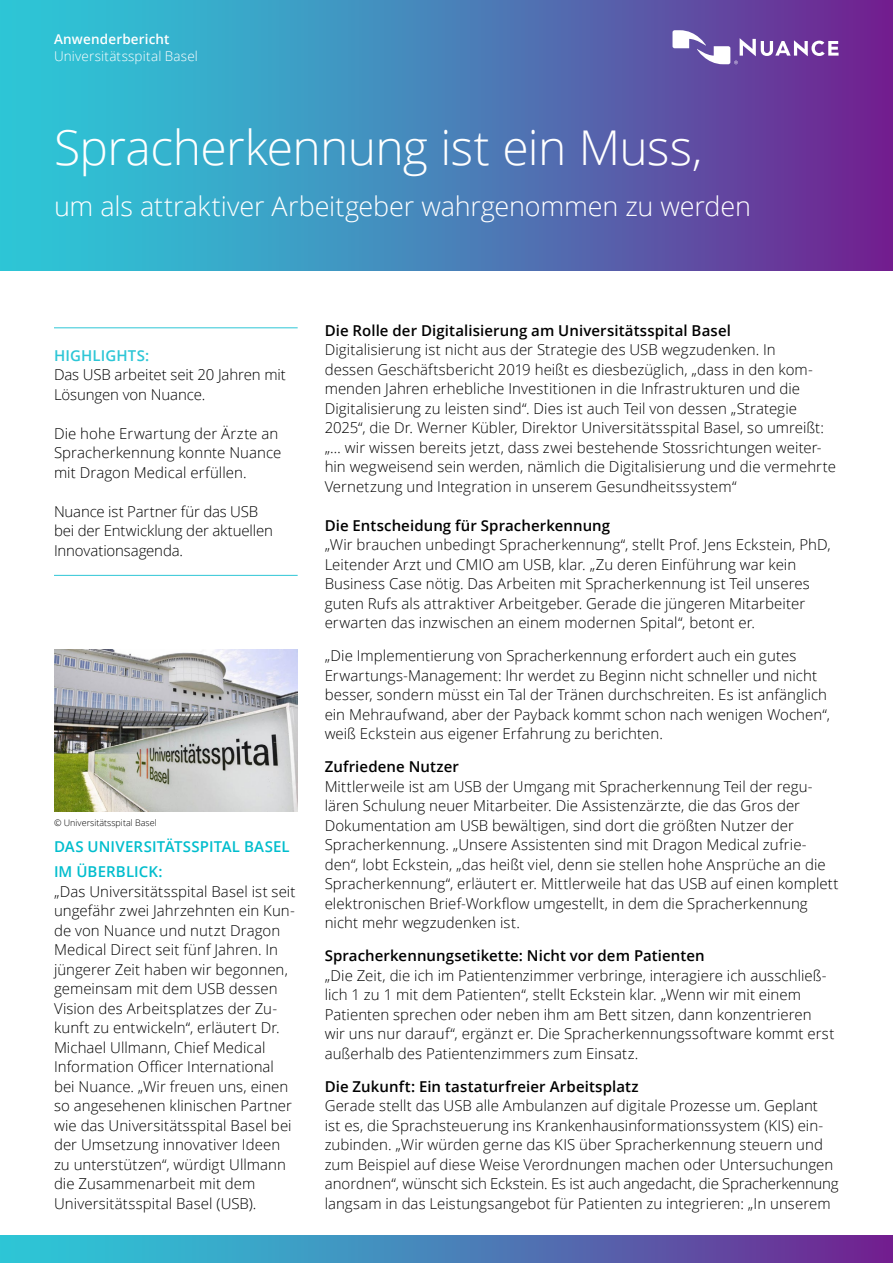
<style>
.page{position:relative;width:893px;height:1263px;background:#fff}
.page>*{position:absolute;margin:0;border:0;box-sizing:border-box;transform-origin:0 0}
.t1{font:300 48px "Open Sans";letter-spacing:-.015em;color:#fff}
.t2{font:300 27px "Open Sans";letter-spacing:-.005em;color:#fff}
.t3{font:300 15px/19.5px "Open Sans";letter-spacing:.005em;color:#000}
.t4{font:600 15px "Open Sans";letter-spacing:.005em;color:#000}
.t5{font:600 15px/25.5px "Open Sans";letter-spacing:.01em;color:#00bdcd}
.t6{font:600 15px "Open Sans";letter-spacing:.01em;color:#2dc6d6}
.t7{font:300 13.5px "Open Sans";letter-spacing:.01em;color:#fff}
.t8{font:600 13.5px "Open Sans";letter-spacing:.015em;color:#fff}
.t9{font:300 9px "Open Sans";color:#000}
</style>
<div class="page">
<div style="left:0;top:0;width:893px;height:270px;background:linear-gradient(to right,#27d4dc,#6f2692)"></div>
<svg style="left:672px;top:30px;width:167px;height:34px"></svg>
<div style="left:0;top:1236px;width:893px;height:27px;background:linear-gradient(to right,#27d4dc,#6f2692)"></div>
<hr style="left:54px;top:327px;width:244px;height:1px;background:#2dc6d6">
<hr style="left:54px;top:575px;width:244px;height:1px;background:#2dc6d6">
<img style="left:54px;top:650px;width:244px;height:162px">
<p class="t8" style="left:54px;top:30px;width:117px">Anwenderbericht</p>
<p class="t7" style="left:54px;top:47px;width:146px">Universitätsspital Basel</p>
<h1 class="t1" style="left:54px;top:115px;width:650px">Spracherkennung ist ein Muss,</h1>
<h2 class="t2" style="left:54px;top:188px;width:698px">um als attraktiver Arbeitgeber wahrgenommen zu werden</h2>
<p class="t6" style="left:54px;top:345px;width:97px">HIGHLIGHTS:</p>
<p class="t3" style="left:54px;top:364px;width:233px">Das USB arbeitet seit 20 Jahren mit<br>Lösungen von Nuance.</p>
<p class="t3" style="left:54px;top:423px;width:229px">Die hohe Erwartung der Ärzte an<br>Spracherkennung konnte Nuance mit Dragon Medical erfüllen.</p>
<p class="t3" style="left:54px;top:501px;width:220px">Nuance ist Partner für das USB bei der Entwicklung der aktuellen<br>Innovationsagenda.</p>
<p class="t9" style="left:54px;top:816px;width:104px">© Universitätsspital Basel</p>
<p class="t5" style="left:54px;top:833px;width:237px">DAS UNIVERSITÄTSSPITAL BASEL<br>IM ÜBERBLICK:</p>
<p class="t3" style="left:54px;top:881px;width:243px">„Das Universitätsspital Basel ist seit ungefähr zwei Jahrzehnten ein Kun&shy;de von Nuance und nutzt Dragon Medical Direct seit fünf Jahren. In jüngerer Zeit haben wir begonnen, gemeinsam mit dem USB dessen Vision des Arbeitsplatzes der Zu&shy;kunft zu entwickeln“, erläutert Dr.<br>Michael Ullmann, Chief Medical Information Officer International bei Nuance. „Wir freuen uns, einen so angesehenen klinischen Partner wie das Universitätsspital Basel bei der Umsetzung innovativer Ideen zu unterstützen“, würdigt Ullmann die Zusammenarbeit mit dem Universitätsspital Basel (USB).</p>
<p class="t4" style="left:325px;top:320px;width:408px">Die Rolle der Digitalisierung am Universitätsspital Basel</p>
<p class="t3" style="left:325px;top:339px;width:513px">Digitalisierung ist nicht aus der Strategie des USB wegzudenken. In<br>dessen Geschäftsbericht 2019 heißt es diesbezüglich, „dass in den kom&shy;menden Jahren erhebliche Investitionen in die Infrastrukturen und die Digitalisierung zu leisten sind“. Dies ist auch Teil von dessen „Strategie 2025“, die Dr. Werner Kü bler, Direktor Universitätsspital Basel, so umreißt: „… wir wissen bereits jetzt, dass zwei bestehende Stossrichtungen weiter&shy;hin wegweisend sein werden, nämlich die Digitalisierung und die vermehrte Vernetzung und Integration in unserem Gesundheitssystem“</p>
<p class="t4" style="left:325px;top:515px;width:287px">Die Entscheidung für Spracherkennung</p>
<p class="t3" style="left:325px;top:534px;width:507px">„Wir brauchen unbedingt Spracherkennung“, stellt Prof. Jens Eckstein, PhD, Leitender Arzt und CMIO am USB, klar. „Zu deren Einführung war kein Business Case nötig. Das Arbeiten mit Spracherkennung ist Teil unseres guten Rufs als attraktiver Arbeitgeber. Gerade die jüngeren Mitarbeiter erwarten das inzwischen an einem modernen Spital“, betont er.</p>
<p class="t3" style="left:325px;top:645px;width:507px">„Die Implementierung von Spracherkennung erfordert auch ein gutes Erwartungs-Management: Ihr werdet zu Beginn nicht schneller und nicht besser, sondern müsst ein Tal der Tränen durchschreiten. Es ist anfänglich ein Mehraufwand, aber der Payback kommt schon nach wenigen Wochen“, weiß Eckstein aus eigener Erfahrung zu berichten.</p>
<p class="t4" style="left:325px;top:756px;width:136px">Zufriedene Nutzer</p>
<p class="t3" style="left:325px;top:776px;width:515px">Mittlerweile ist am USB der Umgang mit Spracherkennung Teil der regu&shy;lären Schulung neuer Mitarbeiter. Die Assistenzärzte, die das Gros der Dokumentation am USB bewältigen, sind dort die größten Nutzer der Spracherkennung. „Unsere Assistenten sind mit Dragon Medical zufrie&shy;den“, lobt Eckstein, „das heißt viel, denn sie stellen hohe Ansprüche an die Spracherkennung“, erläutert er. Mittlerweile hat das USB auf einen komplett elektronischen Brief-Workflow umgestellt, in dem die Spracherkennung nicht mehr wegzudenken ist.</p>
<p class="t4" style="left:325px;top:945px;width:381px">Spracherkennungsetikette: Nicht vor dem Patienten</p>
<p class="t3" style="left:325px;top:965px;width:511px">„Die Zeit, die ich im Patientenzimmer verbringe, interagiere ich ausschließ&shy;lich 1 zu 1 mit dem Patienten“, stellt Eckstein klar. „Wenn wir mit einem Patienten sprechen oder neben ihm am Bett sitzen, dann konzentrieren wir uns nur darauf“, ergänzt er. Die Spracherkennungssoftware kommt erst außerhalb des Patientenzimmers zum Einsatz.</p>
<p class="t4" style="left:325px;top:1076px;width:316px">Die Zukunft: Ein tastaturfreier Arbeitsplatz</p>
<p class="t3" style="left:325px;top:1095px;width:515px">Gerade stellt das USB alle Ambulanzen auf digitale Prozesse um. Geplant<br>ist es, die Sprachsteuerung ins Krankenhausinformationssystem (KIS) ein&shy;zubinden. „Wir würden gerne das KIS über Spracherkennung steuern und zum Beispiel auf diese Weise Verordnungen machen oder Untersuchungen anordnen“, wünscht sich Eckstein. Es ist auch angedacht, die Spracherkennung langsam in das Leistungsangebot für Patienten zu integrieren: „In unserem</p>
</div>
